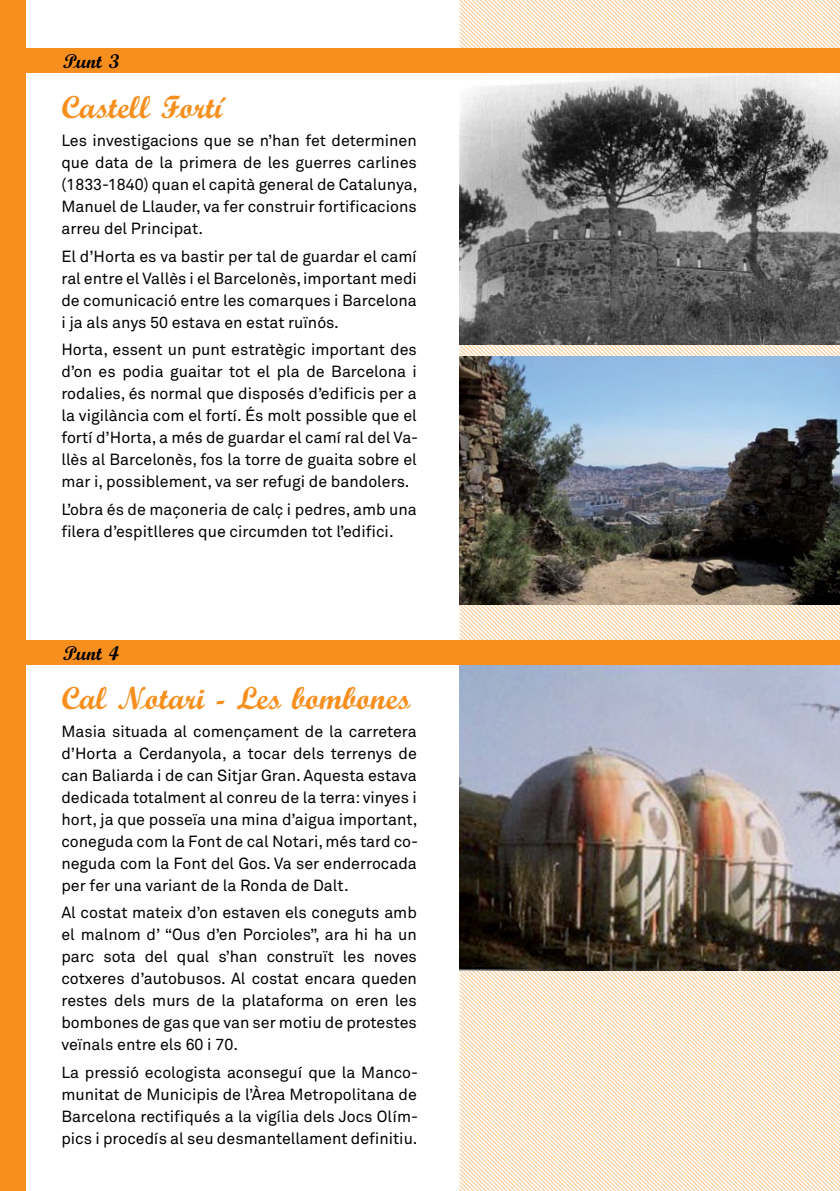
<style>
.page{position:relative;width:840px;height:1191px;background:#fff}
.page>*{position:absolute;margin:0;border:0;box-sizing:border-box;transform-origin:0 0}
.t1{font:700 32px "M Script";color:#f78f1e}
.t2{font:700 20px "M Script";color:#000}
.t3{font:16px/22px "Akkurat";color:#000;text-align:justify}
</style>
<div class="page">
<svg style="left:459px;top:0;width:380px;height:356px"></svg>
<svg style="left:459px;top:605px;width:380px;height:586px"></svg>
<div style="left:0;top:0;width:26px;height:1191px;background:#f78f1e"></div>
<img style="left:459px;top:73px;width:380px;height:271px">
<img style="left:459px;top:665px;width:380px;height:305px">
<img style="left:459px;top:356px;width:380px;height:249px">
<div style="left:24px;top:48px;width:815px;height:25px;background:#f78f1e"></div>
<div style="left:24px;top:640px;width:815px;height:25px;background:#f78f1e"></div>
<p class="t2" style="left:63px;top:49px;width:58px">Punt 3</p>
<p class="t1" style="left:61px;top:88px;width:163px">Castell Fortí</p>
<p class="t3" style="left:61px;top:129px;width:357px">Les investigacions que se n’han fet determinen que data de la primera de les guerres carlines (1833-1840) quan el capità general de Catalunya, Manuel de Llauder, va fer construir fortificacions arreu del Principat.</p>
<p class="t3" style="left:61px;top:245px;width:357px">El d’Horta es va bastir per tal de guardar el camí ral entre el Vallès i el Barcelonès, important medi de comunicació entre les comarques i Barcelona i ja als anys 50 estava en estat ruïnós.</p>
<p class="t3" style="left:61px;top:338px;width:358px">Horta, essent un punt estratègic important des d’on es podia guaitar tot el pla de Barcelona i rodalies, és normal que disposés d’edificis per a la vigilància com el fortí. És molt possible que el fortí d’Horta, a més de guardar el camí ral del Va&shy;llès al Barcelonès, fos la torre de guaita sobre el mar i, possiblement, va ser refugi de bandolers.</p>
<p class="t3" style="left:61px;top:498px;width:357px">L’obra és de maçoneria de calç i pedres, amb una filera d’espitlleres que circumden tot l’edifici.</p>
<p class="t2" style="left:63px;top:641px;width:58px">Punt 4</p>
<p class="t1" style="left:61px;top:679px;width:350px">Cal Notari - Les bombones</p>
<p class="t3" style="left:61px;top:719px;width:358px">Masia situada al començament de la carretera d’Horta a Cerdanyola, a tocar dels terrenys de can Baliarda i de can Sitjar Gran. Aquesta estava dedicada totalment al conreu de la terra: vinyes i hort, ja que posseïa una mina d’aigua important, coneguda com la Font de cal Notari, més tard co&shy;neguda com la Font del Gos. Va ser enderrocada per fer una variant de la Ronda de Dalt.</p>
<p class="t3" style="left:61px;top:901px;width:357px">Al costat mateix d’on estaven els coneguts amb el malnom d’ “Ous d’en Porcioles”, ara hi ha un parc sota del qual s’han construït les noves cotxeres d’autobusos. Al costat encara queden restes dels murs de la plataforma on eren les bombones de gas que van ser motiu de protestes veïnals entre els 60 i 70.</p>
<p class="t3" style="left:61px;top:1061px;width:358px">La pressió ecologista aconseguí que la Manco&shy;munitat de Municipis de l’Àrea Metropolitana de Barcelona rectifiqués a la vigília dels Jocs Olím&shy;pics i procedís al seu desmantellament definitiu.</p>
</div>
